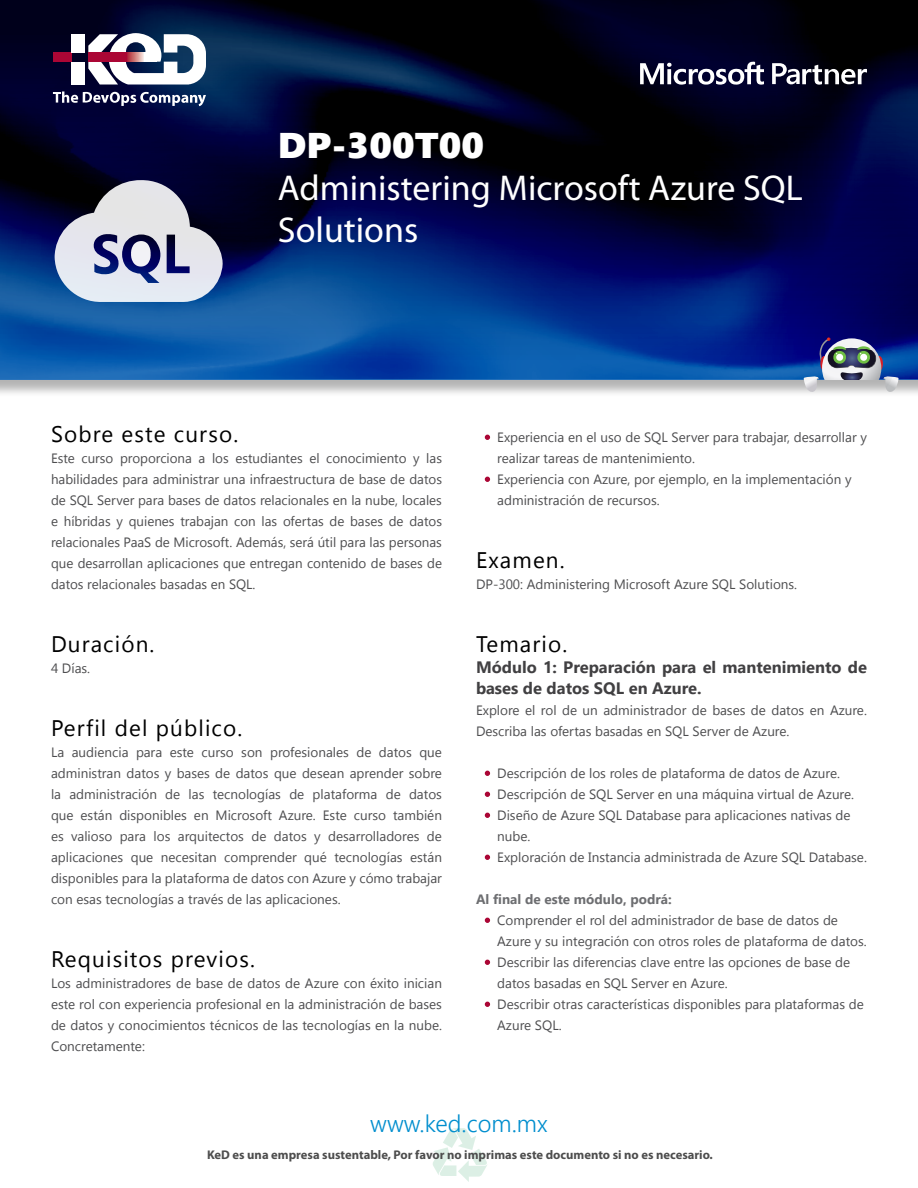
<style>
.page{position:relative;width:918px;height:1188px;background:#fff}
.page>*{position:absolute;margin:0;border:0;box-sizing:border-box;transform-origin:0 0}
.t1{font:36px/42px "Myriad Pro";color:#fff}
.t2{font:35.7px "Segoe UI Black";color:#fff;scale:1.06 1}
.t3{font:300 24px "Segoe UI";color:#008ece}
.t4{font:22.5px "Segoe UI";letter-spacing:.05em;color:#000}
.t5{font:700 16.5px/21px "Segoe UI";color:#414042}
.t6{font:13.5px/21px "Segoe UI";color:#4d4d4f}
.t7{font:700 13.5px "Segoe UI";color:#6d6e71}
.t8{font:700 12.6px "Myriad Pro";color:#000}
.s1{font-weight:700;color:#ab0635}
</style>
<div class="page">
<svg style="left:433px;top:1128px;width:54px;height:54px"></svg>
<svg style="left:0;top:379px;width:918px;height:15px;background:#c1c6cb"></svg>
<img style="left:0;top:0;width:918px;height:379px">
<svg style="left:804px;top:337px;width:95px;height:56px;background:#727fa3"></svg>
<div style="left:53px;top:53px;width:18px;height:9px;background:#ab0635"></div>
<div style="left:71px;top:34px;width:14px;height:19px;background:#fff"></div>
<div style="left:71px;top:62px;width:14px;height:22px;background:#fff"></div>
<svg style="left:88px;top:33px;width:118px;height:52px"></svg>
<div style="left:88px;top:53px;width:38px;height:9px;background:#ab0635"></div>
<svg style="left:126px;top:53px;width:31px;height:9px"></svg>
<svg style="left:53px;top:91px;width:153px;height:15px"></svg>
<svg style="left:640px;top:61px;width:124px;height:24px"></svg>
<svg style="left:772px;top:63px;width:95px;height:22px"></svg>
<svg style="left:55px;top:180px;width:168px;height:123px;background:#9499ad"></svg>
<h2 class="t2" style="left:278px;top:119px;width:196px">DP-300T00</h2>
<h1 class="t1" style="left:278px;top:166px;width:526px">Administering Microsoft Azure SQL<br>Solutions</h1>
<h3 class="t4" style="left:51px;top:419px;width:189px">Sobre este curso.</h3>
<p class="t6" style="left:51px;top:447px;width:393px;text-align:justify">Este curso proporciona a los estudiantes el conocimiento y las habilidades para administrar una infraestructura de base de datos de SQL Server para bases de datos relacionales en la nube, locales e híbridas y quienes trabajan con las ofertas de bases de datos relacionales PaaS de Microsoft. Además, será útil para las personas que desarrollan aplicaciones que entregan contenido de bases de datos relacionales basadas en SQL.</p>
<h3 class="t4" style="left:51px;top:629px;width:105px">Duración.</h3>
<p class="t6" style="left:51px;top:657px;width:41px">4 Días.</p>
<h3 class="t4" style="left:51px;top:713px;width:193px">Perfil del público.</h3>
<p class="t6" style="left:51px;top:741px;width:392px;text-align:justify">La audiencia para este curso son profesionales de datos que administran datos y bases de datos que desean aprender sobre la administración de las tecnologías de plataforma de datos que están disponibles en Microsoft Azure. Este curso también es valioso para los arquitectos de datos y desarrolladores de aplicaciones que necesitan comprender qué tecnologías están disponibles para la plataforma de datos con Azure y cómo trabajar con esas tecnologías a través de las aplicaciones.</p>
<h3 class="t4" style="left:51px;top:944px;width:205px">Requisitos previos.</h3>
<p class="t6" style="left:51px;top:972px;width:393px;text-align:justify">Los administradores de base de datos de Azure con éxito inician este rol con experiencia profesional en la administración de bases de datos y conocimientos técnicos de las tecnologías en la nube.<br>Concretamente:</p>
<p class="t6" style="left:497px;top:426px;width:371px;text-indent:-7px"><span class="s1">•</span> Experiencia en el uso de SQL Server para trabajar, desarrollar y realizar tareas de mantenimiento.</p>
<p class="t6" style="left:497px;top:468px;width:356px;text-indent:-7px"><span class="s1">•</span> Experiencia con Azure, por ejemplo, en la implementación y administración de recursos.</p>
<h3 class="t4" style="left:476px;top:545px;width:90px">Examen.</h3>
<p class="t6" style="left:476px;top:573px;width:323px">DP-300: Administering Microsoft Azure SQL Solutions.</p>
<h3 class="t4" style="left:476px;top:629px;width:93px">Temario.</h3>
<p class="t5" style="left:476px;top:656px;width:392px">Módulo 1: Preparación para el mantenimiento de bases de datos SQL en Azure.</p>
<p class="t6" style="left:476px;top:699px;width:392px">Explore el rol de un administrador de bases de datos en Azure.<br>Describa las ofertas basadas en SQL Server de Azure.</p>
<p class="t6" style="left:490px;top:762px;width:352px"><span class="s1">•</span> Descripción de los roles de plataforma de datos de Azure.</p>
<p class="t6" style="left:490px;top:783px;width:366px"><span class="s1">•</span> Descripción de SQL Server en una máquina virtual de Azure.</p>
<p class="t6" style="left:497px;top:804px;width:355px;text-indent:-7px"><span class="s1">•</span> Diseño de Azure SQL Database para aplicaciones nativas de nube.</p>
<p class="t6" style="left:490px;top:846px;width:379px"><span class="s1">•</span> Exploración de Instancia administrada de Azure SQL Database.</p>
<p class="t7" style="left:476px;top:887px;width:197px">Al final de este módulo, podrá:</p>
<p class="t6" style="left:497px;top:909px;width:371px;text-indent:-7px"><span class="s1">•</span> Comprender el rol del administrador de base de datos de<br>Azure y su integración con otros roles de plataforma de datos.</p>
<p class="t6" style="left:497px;top:951px;width:354px;text-indent:-7px"><span class="s1">•</span> Describir las diferencias clave entre las opciones de base de datos basadas en SQL Server en Azure.</p>
<p class="t6" style="left:497px;top:993px;width:368px;text-indent:-7px"><span class="s1">•</span> Describir otras características disponibles para plataformas de<br>Azure SQL.</p>
<h3 class="t3" style="left:370px;top:1101px;width:179px">www.ked.com.mx</h3>
<p class="t8" style="left:207px;top:1146px;width:507px">KeD es una empresa sustentable, Por favor no imprimas este documento si no es necesario.</p>
</div>
